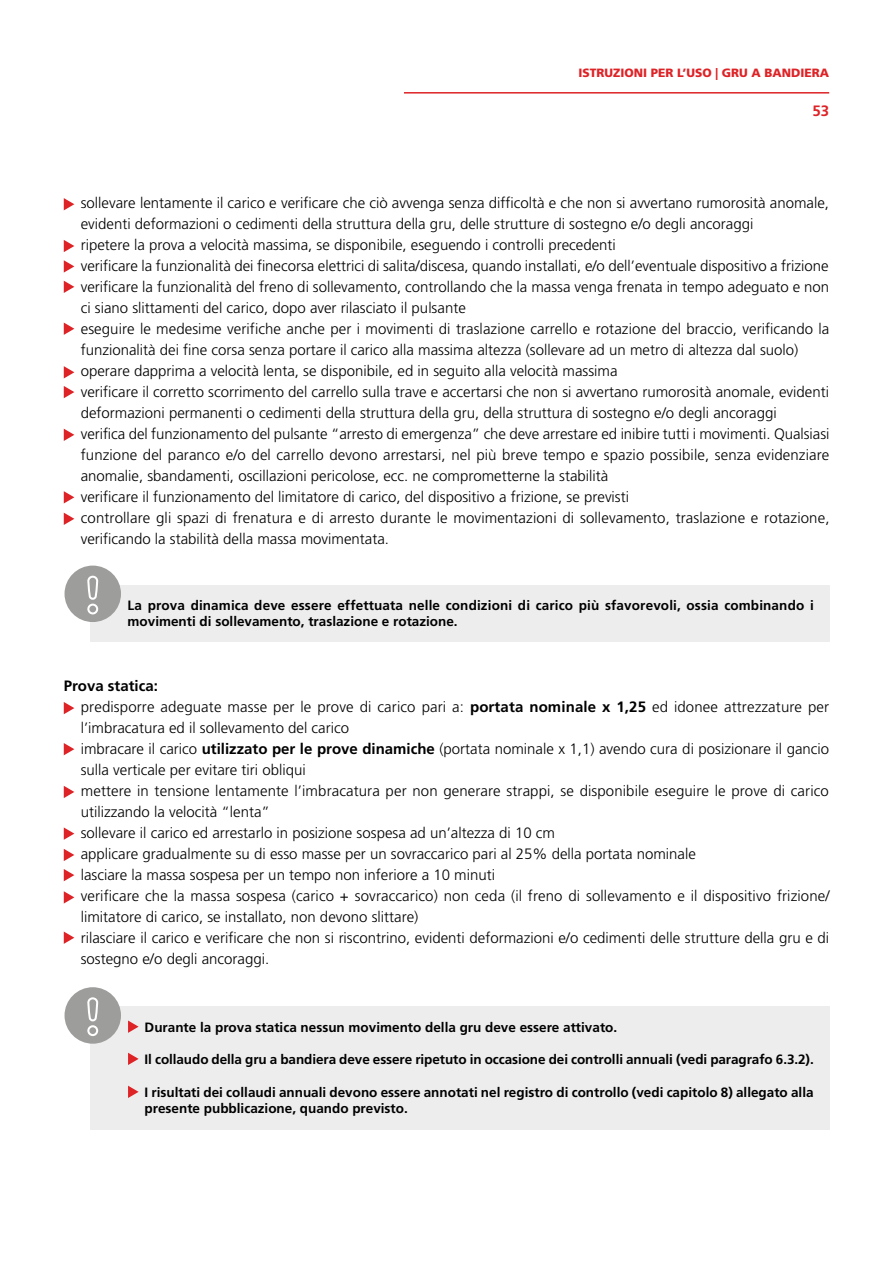
<style>
.page{position:relative;width:893px;height:1263px;background:#fff}
.page>*{position:absolute;margin:0;border:0;box-sizing:border-box;transform-origin:0 0}
.t1{font:300 15px/21px "Frutiger LT Std";color:#000}
.t2{font:700 15px "Frutiger LT Std";color:#de2327}
.t3{font:700 13.5px/16.2px "Frutiger LT Std";color:#000}
.t4{font:900 12px "Frutiger LT Std";color:#de2327}
.s1{font-weight:700}
</style>
<div class="page">
<hr style="left:404px;top:92px;width:425px;height:2px;background:#de2327">
<svg style="left:64px;top:198px;width:10px;height:12px"></svg>
<svg style="left:64px;top:240px;width:10px;height:12px"></svg>
<svg style="left:64px;top:702px;width:10px;height:12px"></svg>
<svg style="left:64px;top:743px;width:10px;height:12px"></svg>
<svg style="left:64px;top:786px;width:10px;height:12px"></svg>
<svg style="left:64px;top:827px;width:10px;height:13px"></svg>
<svg style="left:64px;top:849px;width:10px;height:12px"></svg>
<svg style="left:64px;top:869px;width:10px;height:12px"></svg>
<svg style="left:64px;top:891px;width:10px;height:12px"></svg>
<svg style="left:64px;top:931px;width:10px;height:13px"></svg>
<svg style="left:64px;top:260px;width:10px;height:13px"></svg>
<svg style="left:64px;top:281px;width:10px;height:12px"></svg>
<svg style="left:64px;top:323px;width:10px;height:12px"></svg>
<svg style="left:64px;top:386px;width:10px;height:12px"></svg>
<svg style="left:64px;top:366px;width:10px;height:12px"></svg>
<svg style="left:64px;top:429px;width:10px;height:12px"></svg>
<svg style="left:64px;top:491px;width:10px;height:12px"></svg>
<svg style="left:64px;top:513px;width:10px;height:12px"></svg>
<div style="left:90px;top:585px;width:739px;height:56px;background:#ededed"></div>
<div style="left:65px;top:566px;width:56px;height:56px;background:#9d9d9c;border-radius:50%"></div>
<svg style="left:87px;top:575px;width:12px;height:40px"></svg>
<div style="left:90px;top:1006px;width:739px;height:124px;background:#ededed"></div>
<div style="left:65px;top:987px;width:56px;height:57px;background:#9d9d9c;border-radius:50%"></div>
<svg style="left:87px;top:997px;width:12px;height:39px"></svg>
<svg style="left:128px;top:1020px;width:11px;height:13px"></svg>
<svg style="left:128px;top:1053px;width:11px;height:12px"></svg>
<svg style="left:128px;top:1086px;width:11px;height:12px"></svg>
<p class="t4" style="left:578px;top:65px;width:252px">ISTRUZIONI PER L’USO | GRU A BANDIERA</p>
<p class="t2" style="left:812px;top:102px;width:18px">53</p>
<p class="t1" style="left:81px;top:193px;width:750px">sollevare lentamente il carico e verificare che ciò avvenga senza difficoltà e che non si avvertano rumorosità anomale, evidenti deformazioni o cedimenti della struttura della gru, delle strutture di sostegno e/o degli ancoraggi<br>ripetere la prova a velocità massima, se disponibile, eseguendo i controlli precedenti<br>verificare la funzionalità dei finecorsa elettrici di salita/discesa, quando installati, e/o dell’eventuale dispositivo a frizione verificare la funzionalità del freno di sollevamento, controllando che la massa venga frenata in tempo adeguato e non ci siano slittamenti del carico, dopo aver rilasciato il pulsante<br>eseguire le medesime verifiche anche per i movimenti di traslazione carrello e rotazione del braccio, verificando la funzionalità dei fine corsa senza portare il carico alla massima altezza (sollevare ad un metro di altezza dal suolo) operare dapprima a velocità lenta, se disponibile, ed in seguito alla velocità massima<br>verificare il corretto scorrimento del carrello sulla trave e accertarsi che non si avvertano rumorosità anomale, evidenti deformazioni permanenti o cedimenti della struttura della gru, della struttura di sostegno e/o degli ancoraggi<br>verifica del funzionamento del pulsante “arresto di emergenza” che deve arrestare ed inibire tutti i movimenti. Qualsiasi funzione del paranco e/o del carrello devono arrestarsi, nel più breve tempo e spazio possibile, senza evidenziare anomalie, sbandamenti, oscillazioni pericolose, ecc. ne comprometterne la stabilità<br>verificare il funzionamento del limitatore di carico, del dispositivo a frizione, se previsti<br>controllare gli spazi di frenatura e di arresto durante le movimentazioni di sollevamento, traslazione e rotazione, verificando la stabilità della massa movimentata.</p>
<p class="t3" style="left:128px;top:597px;width:688px">La prova dinamica deve essere effettuata nelle condizioni di carico più sfavorevoli, ossia combinando i movimenti di sollevamento, traslazione e rotazione.</p>
<p class="t1" style="left:81px;top:676px;width:750px;text-indent:-17px"><span class="s1">Prova statica:<br></span>predisporre adeguate masse per le prove di carico pari a: <span class="s1">portata nominale x 1,25</span> ed idonee attrezzature per l’imbracatura ed il sollevamento del carico<br>imbracare il carico <span class="s1">utilizzato per le prove dinamiche</span> (portata nominale x 1,1) avendo cura di posizionare il gancio sulla verticale per evitare tiri obliqui<br>mettere in tensione lentamente l’imbracatura per non generare strappi, se disponibile eseguire le prove di carico utilizzando la velocità “lenta”<br>sollevare il carico ed arrestarlo in posizione sospesa ad un’altezza di 10 cm<br>applicare gradualmente su di esso masse per un sovraccarico pari al 25% della portata nominale<br>lasciare la massa sospesa per un tempo non inferiore a 10 minuti<br>verificare che la massa sospesa (carico + sovraccarico) non ceda (il freno di sollevamento e il dispositivo frizione/ limitatore di carico, se installato, non devono slittare)<br>rilasciare il carico e verificare che non si riscontrino, evidenti deformazioni e/o cedimenti delle strutture della gru e di sostegno e/o degli ancoraggi.</p>
<p class="t3" style="left:145px;top:1019px;width:474px">Durante la prova statica nessun movimento della gru deve essere attivato.</p>
<p class="t3" style="left:145px;top:1051px;width:671px">Il collaudo della gru a bandiera deve essere ripetuto in occasione dei controlli annuali (vedi paragrafo 6.3.2).</p>
<p class="t3" style="left:145px;top:1084px;width:671px">I risultati dei collaudi annuali devono essere annotati nel registro di controllo (vedi capitolo 8) allegato alla presente pubblicazione, quando previsto.</p>
</div>
